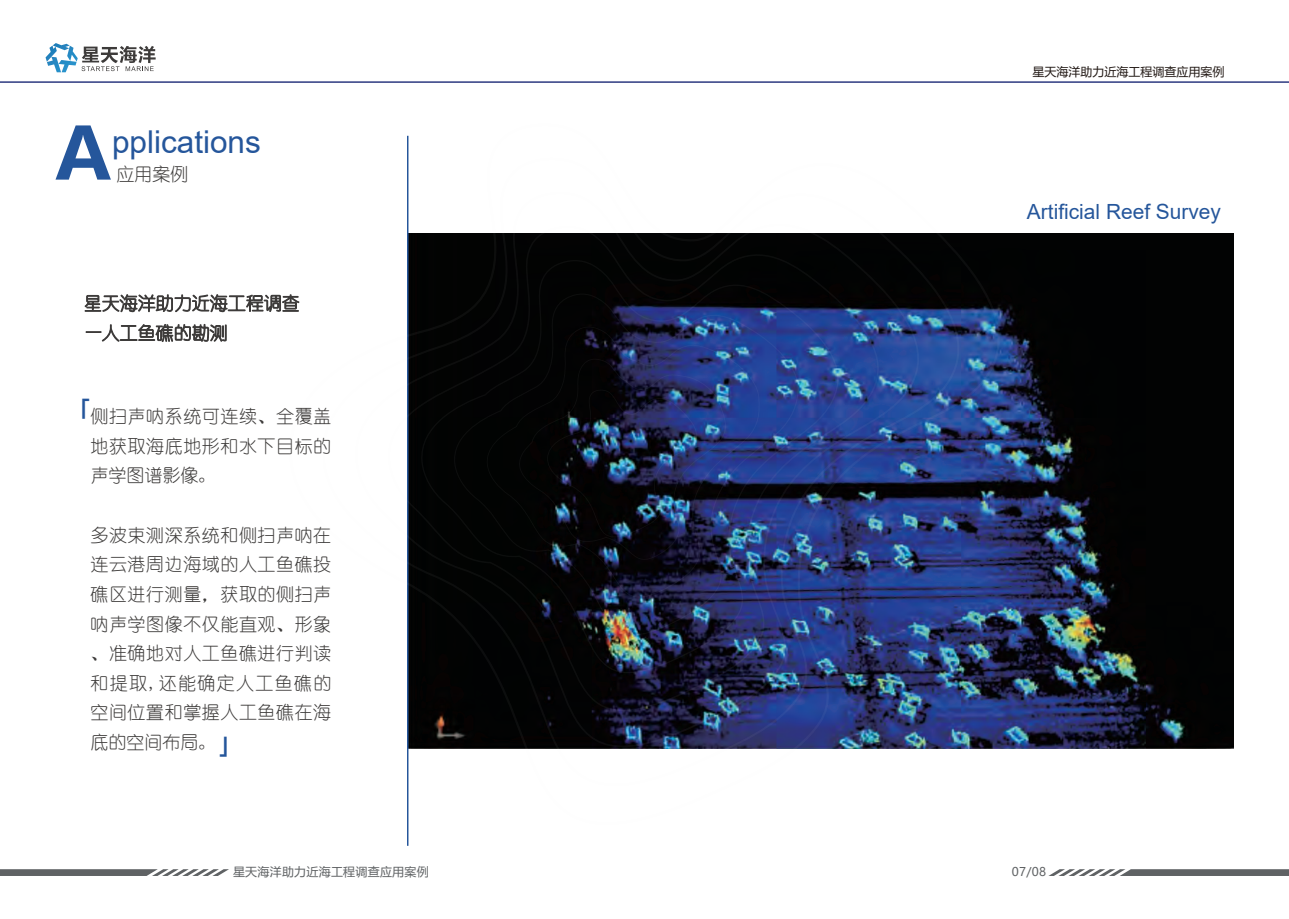
<style>
.page{position:relative;width:1289px;height:919px;background:#fff}
.page>*{position:absolute;margin:0;border:0;box-sizing:border-box;transform-origin:0 0}
.t1{font:31.5px "Arial";color:#25569b}
.t2{font:20.85px "Arial";color:#25569b}
.t3{font:700 20.85px "Microsoft Ya Hei";color:#25569b}
.t4{font:18px/29.7px "You Yuan";letter-spacing:.03em;color:#3d3b3a;text-align:justify}
.t5{font:12px "Microsoft Ya Hei";letter-spacing:.02em;color:#5f6264}
.t6{font:12px "Microsoft Ya Hei";color:#211814}
.s1{font-family:"FZLTTHK GBK1 0";font-size:63px}
</style>
<div class="page">
<hr style="left:0;top:81px;width:1288px;height:2px;background:#2b3880">
<svg style="left:46px;top:43px;width:110px;height:29px"></svg>
<svg style="left:0;top:869px;width:229px;height:6px"></svg>
<svg style="left:1050px;top:869px;width:238px;height:6px"></svg>
<svg style="left:85px;top:294px;width:204px;height:18px"></svg>
<svg style="left:86px;top:324px;width:141px;height:18px"></svg>
<img style="left:999px;top:233px;width:234px;height:515px">
<hr style="left:407px;top:136px;width:1px;height:709px;background:#25569b">
<svg style="left:289px;top:135px;width:710px;height:689px"></svg>
<svg style="left:323px;top:158px;width:636px;height:628px"></svg>
<svg style="left:355px;top:192px;width:564px;height:555px"></svg>
<svg style="left:388px;top:226px;width:490px;height:485px"></svg>
<svg style="left:421px;top:260px;width:417px;height:413px;background:#121c32"></svg>
<svg style="left:454px;top:293px;width:344px;height:342px;background:#16203e"></svg>
<svg style="left:486px;top:326px;width:273px;height:271px;background:#141e3a"></svg>
<img style="left:519px;top:359px;width:206px;height:200px">
<h1 class="t1" style="left:55px;top:121px;width:207px"><span class="s1">A</span>pplications</h1>
<p class="t4" style="left:117px;top:159px;width:73px">应用案例</p>
<p class="t3" style="left:70px;top:394px;width:22px">「</p>
<p class="t4" style="left:90px;top:401px;width:242px">侧扫声呐系统可连续、全覆盖地获取海底地形和水下目标的声学图谱影像。</p>
<p class="t4" style="left:90px;top:520px;width:242px">多波束测深系统和侧扫声呐在连云港周边海域的人工鱼礁投礁区进行测量，获取的侧扫声呐声学图像不仅能直观、形象、准确地对人工鱼礁进行判读和提取,还能确定人工鱼礁的空间位置和掌握人工鱼礁在海底的空间布局。</p>
<p class="t3" style="left:218px;top:731px;width:22px">」</p>
<p class="t6" style="left:1032px;top:64px;width:193px">星天海洋助力近海工程调查应用案例</p>
<p class="t2" style="left:1026px;top:197px;width:195px">Artificial Reef Survey</p>
<p class="t5" style="left:233px;top:863px;width:197px">星天海洋助力近海工程调查应用案例</p>
<p class="t5" style="left:1011px;top:863px;width:36px">07/08</p>
</div>
